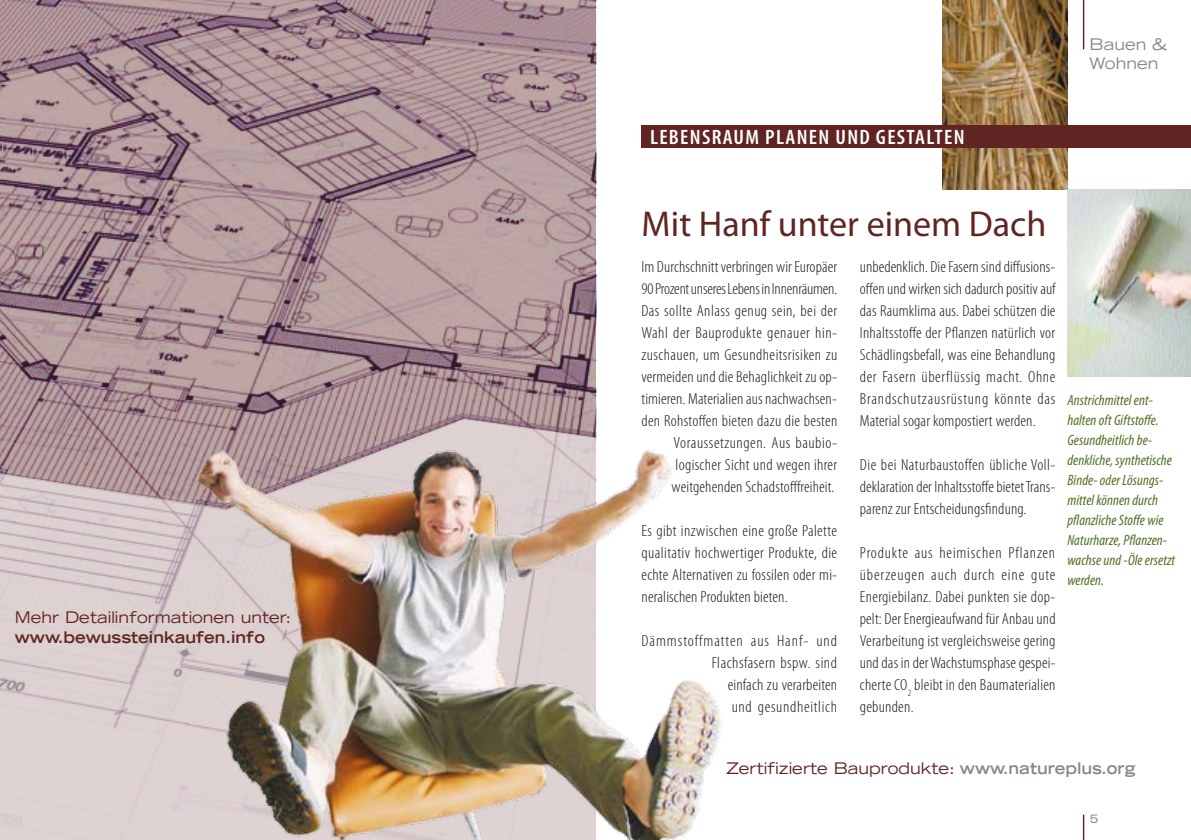
<style>
.page{position:relative;width:1191px;height:840px;background:#fff}
.page>*{position:absolute;margin:0;border:0;box-sizing:border-box;transform-origin:0 0}
.t1{font:36px "Myriad Pro";color:#602522}
.t2{font:600 condensed 20.8px "Myriad Pro";letter-spacing:.06em;color:#fff;scale:1.05 1}
.t3{font:300 condensed 16.2px/22px "Myriad Pro";letter-spacing:.01em;color:#1a171b;text-align:justify;scale:1.05 1}
.t4{font:300 condensed 16.2px/22px "Myriad Pro";letter-spacing:.04em;color:#1a171b;text-align:right;scale:1.05 1}
.t5{font:expanded 16px "Trade Gothic LH";color:#602522}
.t6{font:700 expanded 16px "Trade Gothic LH";color:#602522}
.t7{font:expanded 16px/19.2px "Trade Gothic LH";color:#878889}
.t8{font:italic condensed 15px/20px "Myriad Pro";letter-spacing:.005em;color:#526f24}
.s1{font-weight:700;color:#878889}
</style>
<div class="page">
<svg style="left:1083px;top:814px;width:1px;height:25px"></svg>
<img style="left:942px;top:1px;width:125px;height:188px">
<hr style="left:1083px;top:1px;width:1px;height:48px;background:#602522">
<div style="left:641px;top:125px;width:550px;height:23px;background:#602522"></div>
<img style="left:1px;top:1px;width:595px;height:418px">
<img style="left:1067px;top:189px;width:124px;height:188px">
<svg style="left:1px;top:419px;width:595px;height:420px;background:#d1c2c3"></svg>
<img style="left:169px;top:426px;width:554px;height:413px">
<p class="t5" style="left:15px;top:607px;width:278px">Mehr Detailinformationen unter:</p>
<p class="t6" style="left:15px;top:627px;width:252px">www.bewussteinkaufen.info</p>
<p class="t2" style="left:650px;top:124px;width:301px">LEBENSRAUM PLANEN UND GESTALTEN</p>
<p class="t7" style="left:1089px;top:34px;width:79px">Bauen &amp;<br>Wohnen</p>
<h1 class="t1" style="left:641px;top:201px;width:406px">Mit Hanf unter einem Dach</h1>
<p class="t3" style="left:641px;top:256px;width:188px;text-align:right">Im Durchschnitt verbringen wir Europäer 90 Prozent unseres Lebens in Innenräumen.<br>Das sollte Anlass genug sein, bei der Wahl der Bauprodukte genauer hin&shy;zuschauen, um Gesundheitsrisiken zu vermeiden und die Behaglichkeit zu op&shy;timieren. Materialien aus nachwachsen&shy;den Rohstoffen bieten dazu die besten Voraussetzungen. Aus baubio&shy;logischer Sicht und wegen ihrer weitgehenden Schadstofffreiheit.</p>
<p class="t3" style="left:641px;top:520px;width:188px">Es gibt inzwischen eine große Palette qualitativ hochwertiger Produkte, die echte Alternativen zu fossilen oder mi&shy;neralischen Produkten bieten.</p>
<p class="t4" style="left:641px;top:630px;width:188px">Dämmstoffmatten aus Hanf- und<br>Flachsfasern bspw. sind<br>einfach zu verarbeiten<br>und gesundheitlich</p>
<p class="t3" style="left:860px;top:256px;width:188px">unbedenklich. Die Fasern sind diffusions&shy;offen und wirken sich dadurch positiv auf das Raumklima aus. Dabei schützen die Inhaltsstoffe der Pflanzen natürlich vor Schädlingsbefall, was eine Behandlung der Fasern überflüssig macht. Ohne Brandschutzausrüstung könnte das Material sogar kompostiert werden.</p>
<p class="t3" style="left:860px;top:454px;width:188px">Die bei Naturbaustoffen übliche Voll&shy;deklaration der Inhaltsstoffe bietet Trans&shy;parenz zur Entscheidungsfindung.</p>
<p class="t3" style="left:860px;top:542px;width:188px">Produkte aus heimischen Pflanzen überzeugen auch durch eine gute Energiebilanz. Dabei punkten sie dop&shy;pelt: Der Energieaufwand für Anbau und Verarbeitung ist vergleichsweise gering und das in der Wachstumsphase gespei&shy;cherte CO<sub>2</sub> bleibt in den Baumaterialien gebunden.</p>
<p class="t8" style="left:1067px;top:389px;width:109px">Anstrichmittel ent&shy;halten oft Giftstoffe.<br>Gesundheitlich be&shy;denkliche, synthetische<br>Binde- oder Lösungs&shy;mittel können durch pflanzliche Stoffe wie<br>Naturharze, Pflanzen&shy;wachse und -Öle ersetzt werden.</p>
<p class="t5" style="left:726px;top:758px;width:410px">Zertifizierte Bauprodukte: <span class="s1">www.natureplus.org</span></p>
</div>
